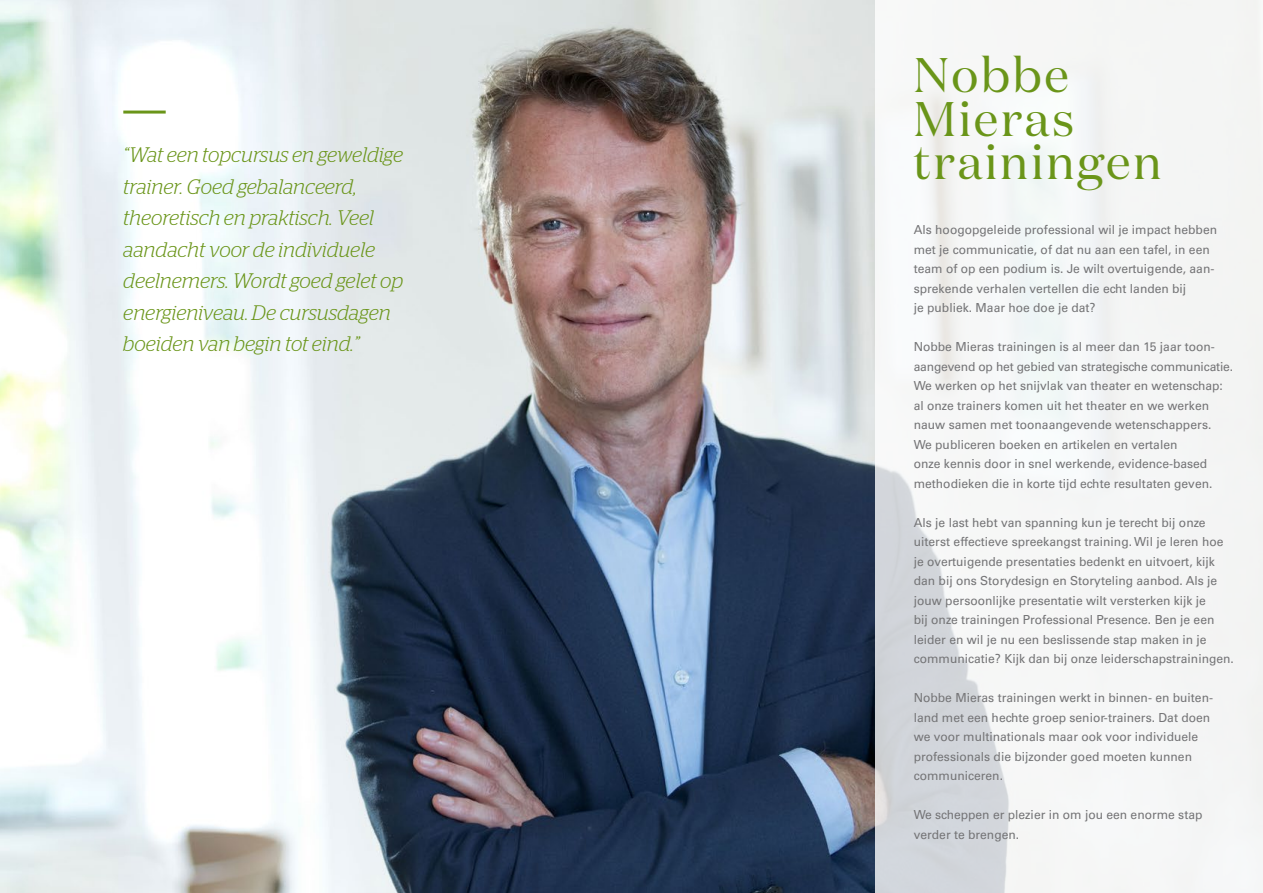
<style>
.page{position:relative;width:1263px;height:893px;background:#fff}
.page>*{position:absolute;margin:0;border:0;box-sizing:border-box;transform-origin:0 0}
.t1{font:48.45px/43.8px "Domaine Disp";letter-spacing:.05em;color:#6a9519}
.t2{font:italic 300 21px/31.5px "Stag";color:#6a9519}
.t3{font:12.45px/19.5px "Univers";color:#747476}
</style>
<div class="page">
<img style="left:0;top:0;width:875px;height:893px">
<svg style="left:875px;top:0;width:388px;height:893px;fill:#f5f6f5"></svg>
<hr style="left:123px;top:111px;width:43px;height:3px;background:#6a9519">
<h2 class="t2" style="left:123px;top:139px;width:281px">“Wat een topcursus en geweldige trainer. Goed gebalanceerd, theoretisch en praktisch. Veel aandacht voor de individuele deelnemers. Wordt goed gelet op energieniveau. De cursusdagen boeiden van begin tot eind.”</h2>
<h1 class="t1" style="left:913px;top:53px;width:250px">Nobbe<br>Mieras trainingen</h1>
<p class="t3" style="left:914px;top:220px;width:305px">Als hoogopgeleide professional wil je impact hebben met je communicatie, of dat nu aan een tafel, in een team of op een podium is. Je wilt overtuigende, aan&shy;sprekende verhalen vertellen die echt landen bij<br>je publiek. Maar hoe doe je dat?</p>
<p class="t3" style="left:914px;top:337px;width:321px">Nobbe Mieras trainingen is al meer dan 15 jaar toon&shy;aangevend op het gebied van strategische communicatie.<br>We werken op het snijvlak van theater en wetenschap: al onze trainers komen uit het theater en we werken nauw samen met toonaangevende wetenschappers.<br>We publiceren boeken en artikelen en vertalen<br>onze kennis door in snel werkende, evidence-based methodieken die in korte tijd echte resultaten geven.</p>
<p class="t3" style="left:914px;top:513px;width:322px">Als je last hebt van spanning kun je terecht bij onze uiterst effectieve spreekangst training. Wil je leren hoe je overtuigende presentaties bedenkt en uitvoert, kijk dan bij ons Storydesign en Storyteling aanbod. Als je jouw persoonlijke presentatie wilt versterken kijk je<br>bij onze trainingen Professional Presence. Ben je een leider en wil je nu een beslissende stap maken in je communicatie? Kijk dan bij onze leiderschapstrainingen.</p>
<p class="t3" style="left:914px;top:688px;width:301px">Nobbe Mieras trainingen werkt in binnen- en buiten&shy;land met een hechte groep senior-trainers. Dat doen we voor multinationals maar ook voor individuele professionals die bijzonder goed moeten kunnen communiceren.</p>
<p class="t3" style="left:914px;top:805px;width:290px">We scheppen er plezier in om jou een enorme stap verder te brengen.</p>
</div>
